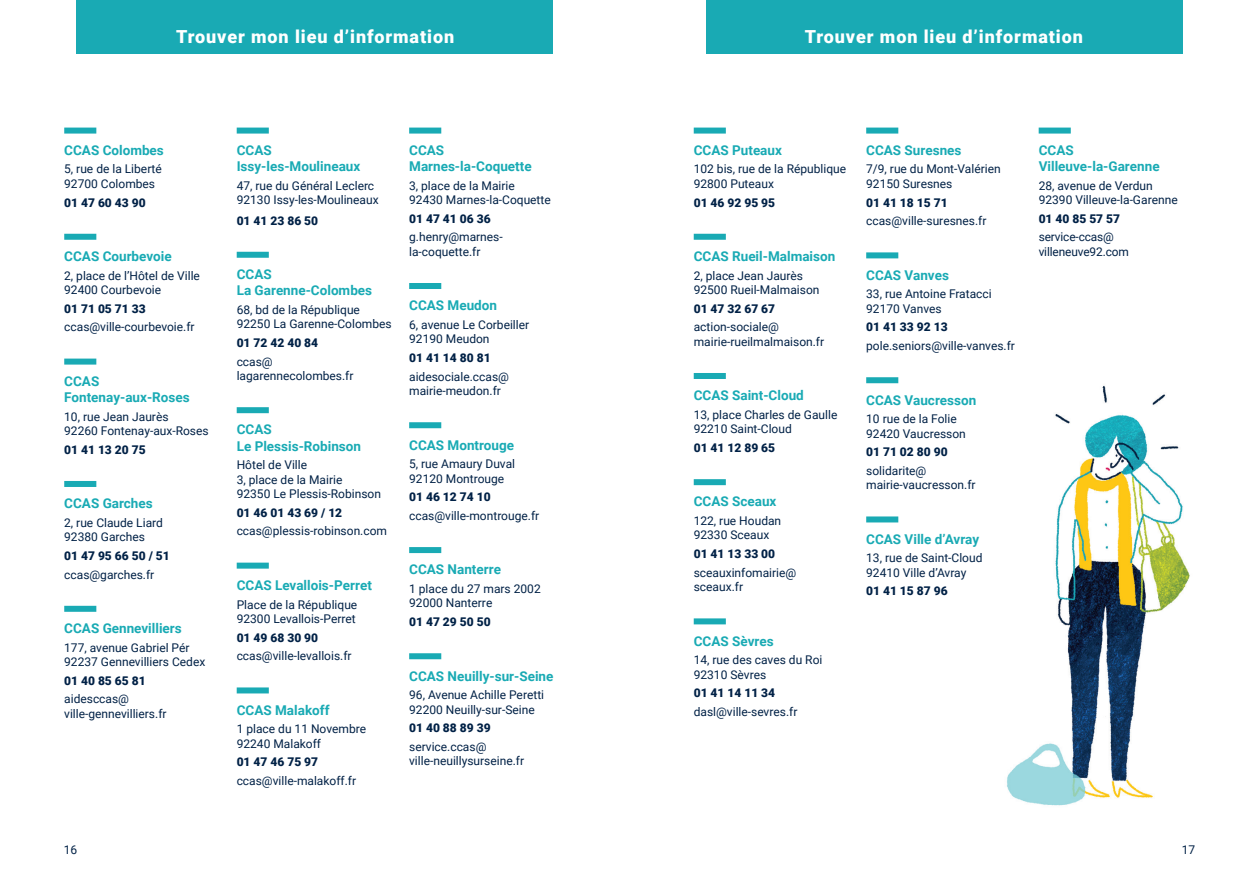
<style>
.page{position:relative;width:1259px;height:893px;background:#fff}
.page>*{position:absolute;margin:0;border:0;box-sizing:border-box;transform-origin:0 0}
.t1{font:900 18px "Roboto";letter-spacing:.05em;color:#fff}
.t2{font:700 13.5px/16.2px "Roboto";color:#19aab4}
.t3{font:12px/14.4px "Roboto";color:#002146}
.t4{font:900 12px "Roboto";color:#002146}
</style>
<div class="page">
<div style="left:706px;top:0;width:476px;height:54px;background:#19aab4"></div>
<div style="left:76px;top:0;width:476px;height:54px;background:#19aab4"></div>
<div style="left:64px;top:128px;width:32px;height:6px;background:#19aab4"></div>
<div style="left:64px;top:234px;width:32px;height:6px;background:#19aab4"></div>
<div style="left:64px;top:359px;width:32px;height:6px;background:#19aab4"></div>
<div style="left:64px;top:481px;width:32px;height:6px;background:#19aab4"></div>
<div style="left:64px;top:606px;width:32px;height:6px;background:#19aab4"></div>
<div style="left:237px;top:128px;width:32px;height:6px;background:#19aab4"></div>
<div style="left:237px;top:252px;width:32px;height:6px;background:#19aab4"></div>
<div style="left:237px;top:407px;width:32px;height:6px;background:#19aab4"></div>
<div style="left:237px;top:563px;width:32px;height:6px;background:#19aab4"></div>
<div style="left:237px;top:687px;width:32px;height:6px;background:#19aab4"></div>
<div style="left:409px;top:128px;width:32px;height:6px;background:#19aab4"></div>
<div style="left:409px;top:283px;width:32px;height:6px;background:#19aab4"></div>
<div style="left:409px;top:422px;width:32px;height:6px;background:#19aab4"></div>
<div style="left:409px;top:547px;width:32px;height:6px;background:#19aab4"></div>
<div style="left:409px;top:653px;width:32px;height:6px;background:#19aab4"></div>
<div style="left:694px;top:128px;width:32px;height:6px;background:#19aab4"></div>
<div style="left:694px;top:234px;width:32px;height:6px;background:#19aab4"></div>
<div style="left:694px;top:373px;width:32px;height:6px;background:#19aab4"></div>
<div style="left:694px;top:479px;width:32px;height:6px;background:#19aab4"></div>
<div style="left:694px;top:618px;width:32px;height:6px;background:#19aab4"></div>
<div style="left:866px;top:128px;width:32px;height:6px;background:#19aab4"></div>
<div style="left:866px;top:252px;width:32px;height:6px;background:#19aab4"></div>
<div style="left:866px;top:377px;width:32px;height:6px;background:#19aab4"></div>
<div style="left:866px;top:516px;width:32px;height:6px;background:#19aab4"></div>
<div style="left:1038px;top:128px;width:32px;height:6px;background:#19aab4"></div>
<img style="left:1007px;top:385px;width:183px;height:421px">
<h1 class="t1" style="left:176px;top:24px;width:280px">Trouver mon lieu d’information</h1>
<p class="t2" style="left:64px;top:141px;width:101px">CCAS Colombes</p>
<p class="t3" style="left:64px;top:162px;width:99px">5, rue de la Liberté<br>92700 Colombes</p>
<p class="t4" style="left:64px;top:194px;width:83px">01 47 60 43 90</p>
<p class="t2" style="left:64px;top:248px;width:109px">CCAS Courbevoie</p>
<p class="t3" style="left:64px;top:268px;width:137px">2, place de l’Hôtel de Ville<br>92400 Courbevoie</p>
<p class="t4" style="left:64px;top:300px;width:83px">01 71 05 71 33</p>
<p class="t3" style="left:64px;top:319px;width:132px">ccas@ville-courbevoie.fr</p>
<p class="t2" style="left:64px;top:372px;width:127px">CCAS<br>Fontenay-aux-Roses</p>
<p class="t3" style="left:64px;top:409px;width:146px">10, rue Jean Jaurès<br>92260 Fontenay-aux-Roses</p>
<p class="t4" style="left:64px;top:441px;width:83px">01 41 13 20 75</p>
<p class="t2" style="left:64px;top:495px;width:90px">CCAS Garches</p>
<p class="t3" style="left:64px;top:515px;width:100px">2, rue Claude Liard<br>92380 Garches</p>
<p class="t4" style="left:64px;top:547px;width:107px">01 47 95 66 50 / 51</p>
<p class="t3" style="left:64px;top:567px;width:92px">ccas@garches.fr</p>
<p class="t2" style="left:64px;top:620px;width:119px">CCAS Gennevilliers</p>
<p class="t3" style="left:64px;top:640px;width:143px">177, avenue Gabriel Pér<br>92237 Gennevilliers Cedex</p>
<p class="t4" style="left:64px;top:672px;width:83px">01 40 85 65 81</p>
<p class="t3" style="left:64px;top:691px;width:104px">aidesccas@ ville-gennevilliers.fr</p>
<p class="t2" style="left:237px;top:141px;width:125px">CCAS<br>Issy-les-Moulineaux</p>
<p class="t3" style="left:237px;top:178px;width:143px">47, rue du Général Leclerc<br>92130 Issy-les-Moulineaux</p>
<p class="t4" style="left:237px;top:212px;width:83px">01 41 23 86 50</p>
<p class="t2" style="left:237px;top:266px;width:137px">CCAS<br>La Garenne-Colombes</p>
<p class="t3" style="left:237px;top:302px;width:156px">68, bd de la République<br>92250 La Garenne-Colombes</p>
<p class="t4" style="left:237px;top:334px;width:83px">01 72 42 40 84</p>
<p class="t3" style="left:237px;top:354px;width:118px">ccas@ lagarennecolombes.fr</p>
<p class="t2" style="left:237px;top:421px;width:126px">CCAS<br>Le Plessis-Robinson</p>
<p class="t3" style="left:237px;top:457px;width:146px">Hôtel de Ville<br>3, place de la Mairie<br>92350 Le Plessis-Robinson</p>
<p class="t4" style="left:237px;top:504px;width:107px">01 46 01 43 69 / 12</p>
<p class="t3" style="left:237px;top:523px;width:152px">ccas@plessis-robinson.com</p>
<p class="t2" style="left:237px;top:576px;width:137px">CCAS Levallois-Perret</p>
<p class="t3" style="left:237px;top:597px;width:122px">Place de la République<br>92300 Levallois-Perret</p>
<p class="t4" style="left:237px;top:629px;width:83px">01 49 68 30 90</p>
<p class="t3" style="left:237px;top:648px;width:116px">ccas@ville-levallois.fr</p>
<p class="t2" style="left:237px;top:701px;width:94px">CCAS Malakoff</p>
<p class="t3" style="left:237px;top:721px;width:131px">1 place du 11 Novembre<br>92240 Malakoff</p>
<p class="t4" style="left:237px;top:754px;width:83px">01 47 46 75 97</p>
<p class="t3" style="left:237px;top:773px;width:121px">ccas@ville-malakoff.fr</p>
<p class="t2" style="left:409px;top:141px;width:124px">CCAS<br>Marnes-la-Coquette</p>
<p class="t3" style="left:409px;top:178px;width:143px">3, place de la Mairie<br>92430 Marnes-la-Coquette</p>
<p class="t4" style="left:409px;top:210px;width:83px">01 47 41 06 36</p>
<p class="t3" style="left:409px;top:229px;width:95px">g.henry@marnes&shy;la-coquette.fr</p>
<p class="t2" style="left:409px;top:297px;width:89px">CCAS Meudon</p>
<p class="t3" style="left:409px;top:317px;width:121px">6, avenue Le Corbeiller<br>92190 Meudon</p>
<p class="t4" style="left:409px;top:349px;width:83px">01 41 14 80 81</p>
<p class="t3" style="left:409px;top:369px;width:101px">aidesociale.ccas@ mairie-meudon.fr</p>
<p class="t2" style="left:409px;top:436px;width:106px">CCAS Montrouge</p>
<p class="t3" style="left:409px;top:456px;width:107px">5, rue Amaury Duval<br>92120 Montrouge</p>
<p class="t4" style="left:409px;top:488px;width:83px">01 46 12 74 10</p>
<p class="t3" style="left:409px;top:508px;width:132px">ccas@ville-montrouge.fr</p>
<p class="t2" style="left:409px;top:561px;width:93px">CCAS Nanterre</p>
<p class="t3" style="left:409px;top:581px;width:133px">1 place du 27 mars 2002<br>92000 Nanterre</p>
<p class="t4" style="left:409px;top:613px;width:83px">01 47 29 50 50</p>
<p class="t2" style="left:409px;top:667px;width:146px">CCAS Neuilly-sur-Seine</p>
<p class="t3" style="left:409px;top:687px;width:136px">96, Avenue Achille Peretti<br>92200 Neuilly-sur-Seine</p>
<p class="t4" style="left:409px;top:719px;width:83px">01 40 88 89 39</p>
<p class="t3" style="left:409px;top:739px;width:116px">service.ccas@ ville-neuillysurseine.fr</p>
<h1 class="t1" style="left:805px;top:24px;width:280px">Trouver mon lieu d’information</h1>
<p class="t2" style="left:694px;top:141px;width:90px">CCAS Puteaux</p>
<p class="t3" style="left:694px;top:162px;width:154px">102 bis, rue de la République<br>92800 Puteaux</p>
<p class="t4" style="left:694px;top:194px;width:83px">01 46 92 95 95</p>
<p class="t2" style="left:694px;top:248px;width:143px">CCAS Rueil-Malmaison</p>
<p class="t3" style="left:694px;top:268px;width:127px">2, place Jean Jaurès<br>92500 Rueil-Malmaison</p>
<p class="t4" style="left:694px;top:300px;width:83px">01 47 32 67 67</p>
<p class="t3" style="left:694px;top:319px;width:132px">action-sociale@ mairie-rueilmalmaison.fr</p>
<p class="t2" style="left:694px;top:387px;width:112px">CCAS Saint-Cloud</p>
<p class="t3" style="left:694px;top:407px;width:145px">13, place Charles de Gaulle<br>92210 Saint-Cloud</p>
<p class="t4" style="left:694px;top:439px;width:83px">01 41 12 89 65</p>
<p class="t2" style="left:694px;top:493px;width:84px">CCAS Sceaux</p>
<p class="t3" style="left:694px;top:513px;width:89px">122, rue Houdan<br>92330 Sceaux</p>
<p class="t4" style="left:694px;top:545px;width:83px">01 41 13 33 00</p>
<p class="t3" style="left:694px;top:565px;width:104px">sceauxinfomairie@ sceaux.fr</p>
<p class="t2" style="left:694px;top:632px;width:82px">CCAS Sèvres</p>
<p class="t3" style="left:694px;top:652px;width:130px">14, rue des caves du Roi<br>92310 Sèvres</p>
<p class="t4" style="left:694px;top:685px;width:83px">01 41 14 11 34</p>
<p class="t3" style="left:694px;top:704px;width:105px">dasl@ville-sevres.fr</p>
<p class="t2" style="left:866px;top:141px;width:97px">CCAS Suresnes</p>
<p class="t3" style="left:866px;top:162px;width:136px">7/9, rue du Mont-Valérien<br>92150 Suresnes</p>
<p class="t4" style="left:866px;top:194px;width:83px">01 41 18 15 71</p>
<p class="t3" style="left:866px;top:213px;width:122px">ccas@ville-suresnes.fr</p>
<p class="t2" style="left:866px;top:266px;width:84px">CCAS Vanves</p>
<p class="t3" style="left:866px;top:286px;width:127px">33, rue Antoine Fratacci<br>92170 Vanves</p>
<p class="t4" style="left:866px;top:319px;width:83px">01 41 33 92 13</p>
<p class="t3" style="left:866px;top:338px;width:150px">pole.seniors@ville-vanves.fr</p>
<p class="t2" style="left:866px;top:391px;width:112px">CCAS Vaucresson</p>
<p class="t3" style="left:866px;top:411px;width:101px">10 rue de la Folie<br>92420 Vaucresson</p>
<p class="t4" style="left:866px;top:443px;width:83px">01 71 02 80 90</p>
<p class="t3" style="left:866px;top:463px;width:111px">solidarite@ mairie-vaucresson.fr</p>
<p class="t2" style="left:866px;top:530px;width:114px">CCAS Ville d’Avray</p>
<p class="t3" style="left:866px;top:550px;width:118px">13, rue de Saint-Cloud<br>92410 Ville d’Avray</p>
<p class="t4" style="left:866px;top:583px;width:83px">01 41 15 87 96</p>
<p class="t2" style="left:1038px;top:141px;width:122px">CCAS<br>Villeuve-la-Garenne</p>
<p class="t3" style="left:1038px;top:178px;width:141px">28, avenue de Verdun<br>92390 Villeuve-la-Garenne</p>
<p class="t4" style="left:1038px;top:210px;width:83px">01 40 85 57 57</p>
<p class="t3" style="left:1038px;top:229px;width:92px">service-ccas@ villeneuve92.com</p>
<p class="t3" style="left:64px;top:842px;width:15px">16</p>
<p class="t3" style="left:1181px;top:842px;width:15px">17</p>
</div>
